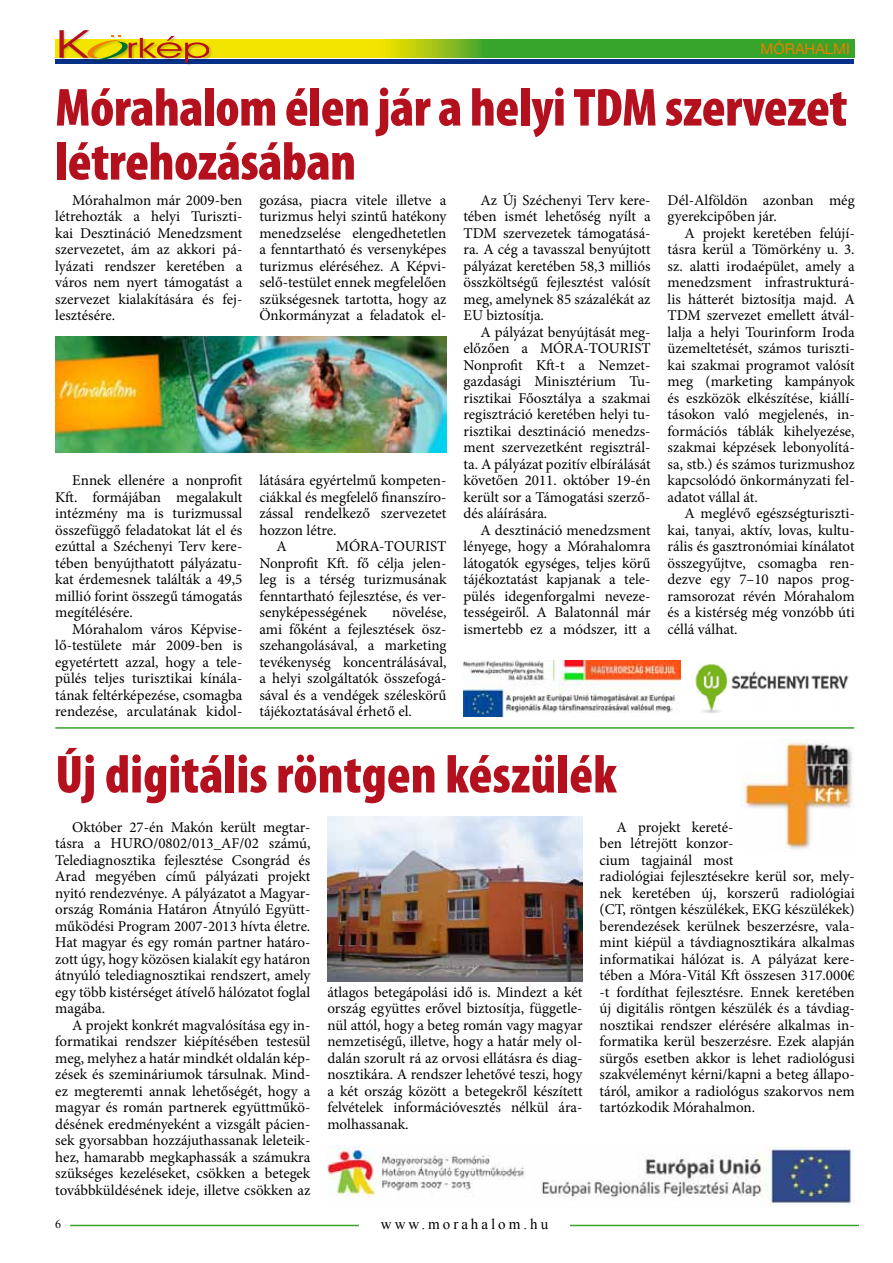
<style>
.page{position:relative;width:893px;height:1263px;background:#fff}
.page>*{position:absolute;margin:0;border:0;box-sizing:border-box;transform-origin:0 0}
.t1{font:900 condensed 54px/54px "Myriad Pro";letter-spacing:-.01em;color:#b4101d}
.t2{font:15px/16.5px "Minion Pro";color:#000;text-align:justify}
.t3{font:15px "Times New Roman";letter-spacing:.2em;color:#000}
.t4{font:14.85px "Helvetica M";color:#ee7d00}
.t5{font:12px "Times New Roman";color:#000}
</style>
<div class="page">
<svg style="left:55px;top:39px;width:799px;height:18px;background:#7aba1c"></svg>
<div style="left:55px;top:59px;width:799px;height:5px;background:#073187"></div>
<div style="left:59px;top:30px;width:153px;height:36px;background:#000;opacity:.2"></div>
<svg style="left:59px;top:30px;width:150px;height:33px"></svg>
<hr style="left:70px;top:1225px;width:789px;height:1px;background:#37a42c">
<div style="left:359px;top:1218px;width:211px;height:11px;background:#fff"></div>
<img style="left:55px;top:336px;width:391px;height:117px">
<img style="left:463px;top:661px;width:217px;height:55px">
<img style="left:692px;top:661px;width:157px;height:52px">
<hr style="left:55px;top:727px;width:799px;height:2px;background:#37a42c">
<img style="left:327px;top:1145px;width:526px;height:61px">
<img style="left:741px;top:739px;width:113px;height:111px">
<img style="left:327px;top:816px;width:256px;height:165px">
<p class="t4" style="left:761px;top:40px;width:91px">MÓRAHALM I</p>
<h1 class="t1" style="left:55px;top:81px;width:794px">Mórahalom élen jár a helyi TDM szervezet létrehozásában</h1>
<p class="t2" style="left:55px;top:192px;width:189px;text-indent:17px">Mórahalmon már 2009-ben létrehozták a helyi Turiszti&shy;kai Desztináció Menedzsment szervezetet, ám az akkori pá&shy;lyázati rendszer keretében a város nem nyert támogatást a szervezet kialakítására és fej&shy;lesztésére.</p>
<p class="t2" style="left:55px;top:472px;width:189px;text-indent:17px">Ennek ellenére a nonprofit Kft. formájában megalakult intézmény ma is turizmussal összefüggő feladatokat lát el és ezúttal a Széchenyi Terv kere&shy;tében benyújthatott pályázatu&shy;kat érdemesnek találták a 49,5 millió forint összegű támogatás megítélésére.</p>
<p class="t2" style="left:55px;top:621px;width:189px;text-indent:17px">Mórahalom város Képvise&shy;lő-testülete már 2009-ben is egyetértett azzal, hogy a tele&shy;pülés teljes turisztikai kínála&shy;tának feltérképezése, csomagba rendezése, arculatának kidol-</p>
<p class="t2" style="left:259px;top:192px;width:189px">gozása, piacra vitele illetve a turizmus helyi szintű hatékony menedzselése elengedhetetlen a fenntartható és versenyképes turizmus eléréséhez. A Képvi&shy;selő-testület ennek megfelelően szükségesnek tartotta, hogy az Önkormányzat a feladatok el-</p>
<p class="t2" style="left:259px;top:472px;width:189px">látására egyértelmű kompeten-</p>
<p class="t2" style="left:259px;top:489px;width:189px">ciákkal és megfelelő finanszíro-</p>
<p class="t2" style="left:259px;top:505px;width:189px">zással rendelkező szervezetet</p>
<p class="t2" style="left:259px;top:522px;width:79px">hozzon létre.</p>
<p class="t2" style="left:276px;top:538px;width:12px">A</p>
<p class="t2" style="left:259px;top:538px;width:189px;text-indent:76px">MÓRA-TOURIST Nonprofit Kft. fő célja jelen&shy;leg is a térség turizmusának fenntartható fejlesztése, és ver&shy;senyképességének</p>
<p class="t2" style="left:259px;top:604px;width:189px;text-indent:133px">növelése, ami főként a fejlesztések ös - szehangolásával, a marketing tevékenység koncentrálásával, a helyi szolgáltatók összefogá&shy;sával és a vendégek széleskörű tájékoztatásával érhető el.</p>
<p class="t2" style="left:463px;top:192px;width:189px;text-indent:17px">Az Új Széchenyi Terv kere&shy;tében ismét lehetőség nyílt a TDM szervezetek támogatásá&shy;ra. A cég a tavasszal benyújtott pályázat keretében 58,3 milliós összköltségű fejlesztést valósít meg, amelynek 85 százalékát az EU biztosítja.</p>
<p class="t2" style="left:463px;top:324px;width:189px;text-indent:17px">A pályázat benyújtását meg&shy;előzően a MÓRA-TOURIST Nonprofit Kft-t a Nemzet&shy;gazdasági Minisztérium Tu&shy;risztikai Főosztálya a szakmai regisztráció keretében helyi tu&shy;risztikai desztináció menedzs&shy;ment szervezetként regisztrál&shy;ta. A pályázat pozitív elbírálását követően 2011. október 19-én került sor a Támogatási szerző&shy;dés aláírására.</p>
<p class="t2" style="left:463px;top:522px;width:189px;text-indent:17px">A desztináció menedzsment lényege, hogy a Mórahalomra látogatók egységes, teljes körű tájékoztatást kapjanak a tele&shy;pülés idegenforgalmi neveze&shy;tességeiről. A Balatonnál már ismertebb ez a módszer, itt a</p>
<h1 class="t1" style="left:55px;top:748px;width:563px">Új digitális röntgen készülék</h1>
<p class="t2" style="left:668px;top:192px;width:189px">Dél-Alföldön azonban még gyerekcipőben jár.</p>
<p class="t2" style="left:668px;top:225px;width:189px;text-indent:17px">A projekt keretében felújí&shy;tásra kerül a Tömörkény u. 3. sz. alatti irodaépület, amely a menedzsment infrastrukturá&shy;lis hátterét biztosítja majd. A TDM szervezet emellett átvál&shy;lalja a helyi Tourinform Iroda üzemeltetését, számos turiszti&shy;kai szakmai programot valósít meg (marketing kampányok és eszközök elkészítése, kiállí&shy;tásokon való megjelenés, in&shy;formációs táblák kihelyezése, szakmai képzések lebonyolítá&shy;sa, stb.) és számos turizmushoz kapcsolódó önkormányzati fel&shy;adatot vállal át.</p>
<p class="t2" style="left:668px;top:505px;width:189px;text-indent:17px">A meglévő egészségturiszti&shy;kai, tanyai, aktív, lovas, kultu&shy;rális és gasztronómiai kínálatot összegyűjtve, csomagba ren&shy;dezve egy 7–10 napos prog&shy;ramsorozat révén Mórahalom és a kistérség még vonzóbb úti céllá válhat.</p>
<p class="t2" style="left:55px;top:819px;width:257px;text-indent:17px">Október 27-én Makón került megtar&shy;tásra a HURO/0802/013_AF/02 számú, Telediagnosztika fejlesztése Csongrád és Arad megyében című pályázati projekt nyitó rendezvénye. A pályázatot a Magyar&shy;ország Románia Határon Átnyúló Együtt&shy;működési Program 2007-2013 hívta életre.<br>Hat magyar és egy román partner határo&shy;zott úgy, hogy közösen kialakít egy határon átnyúló telediagnosztikai rendszert, amely egy több kistérséget átívelő hálózatot foglal magába.</p>
<p class="t2" style="left:55px;top:1017px;width:257px;text-indent:17px">A projekt konkrét magvalósítása egy in&shy;formatikai rendszer kiépítésében testesül meg, melyhez a határ mindkét oldalán kép&shy;zések és szemináriumok társulnak. Mind&shy;ez megteremti annak lehetőségét, hogy a magyar és román partnerek együttműkö&shy;désének eredményeként a vizsgált pácien&shy;sek gyorsabban hozzájuthassanak leleteik&shy;hez, hamarabb megkaphassák a számukra szükséges kezeléseket, csökken a betegek továbbküldésének ideje, illetve csökken az</p>
<p class="t2" style="left:327px;top:984px;width:257px">átlagos betegápolási idő is. Mindezt a két ország együttes erővel biztosítja, függetle&shy;nül attól, hogy a beteg román vagy magyar nemzetiségű, illetve, hogy a határ mely ol&shy;dalán szorult rá az orvosi ellátásra és diag&shy;nosztikára. A rendszer lehetővé teszi, hogy a két ország között a betegekről készített felvételek információvesztés nélkül ára&shy;molhassanak.</p>
<p class="t5" style="left:55px;top:1216px;width:7px">6</p>
<p class="t3" style="left:381px;top:1214px;width:169px">www.morahalom.hu</p>
<p class="t2" style="left:600px;top:819px;width:257px;text-align:left;text-indent:17px">A projekt kereté-<br>ben létrejött konzor-<br>cium tagjainál most<br>radiológiai fejlesztésekre kerül sor, mely&shy;nek keretében új, korszerű radiológiai (CT, röntgen készülékek, EKG készülékek) berendezések kerülnek beszerzésre, vala&shy;mint kiépül a távdiagnosztikára alkalmas informatikai hálózat is. A pályázat kere&shy;tében a Móra-Vitál Kft összesen 317.000€ -t fordíthat fejlesztésre. Ennek keretében új digitális röntgen készülék és a távdiag&shy;nosztikai rendszer elérésére alkalmas in&shy;formatika kerül beszerzésre. Ezek alapján sürgős esetben akkor is lehet radiológusi szakvéleményt kérni/kapni a beteg állapo&shy;táról, amikor a radiológus szakorvos nem tartózkodik Mórahalmon.</p>
</div>
